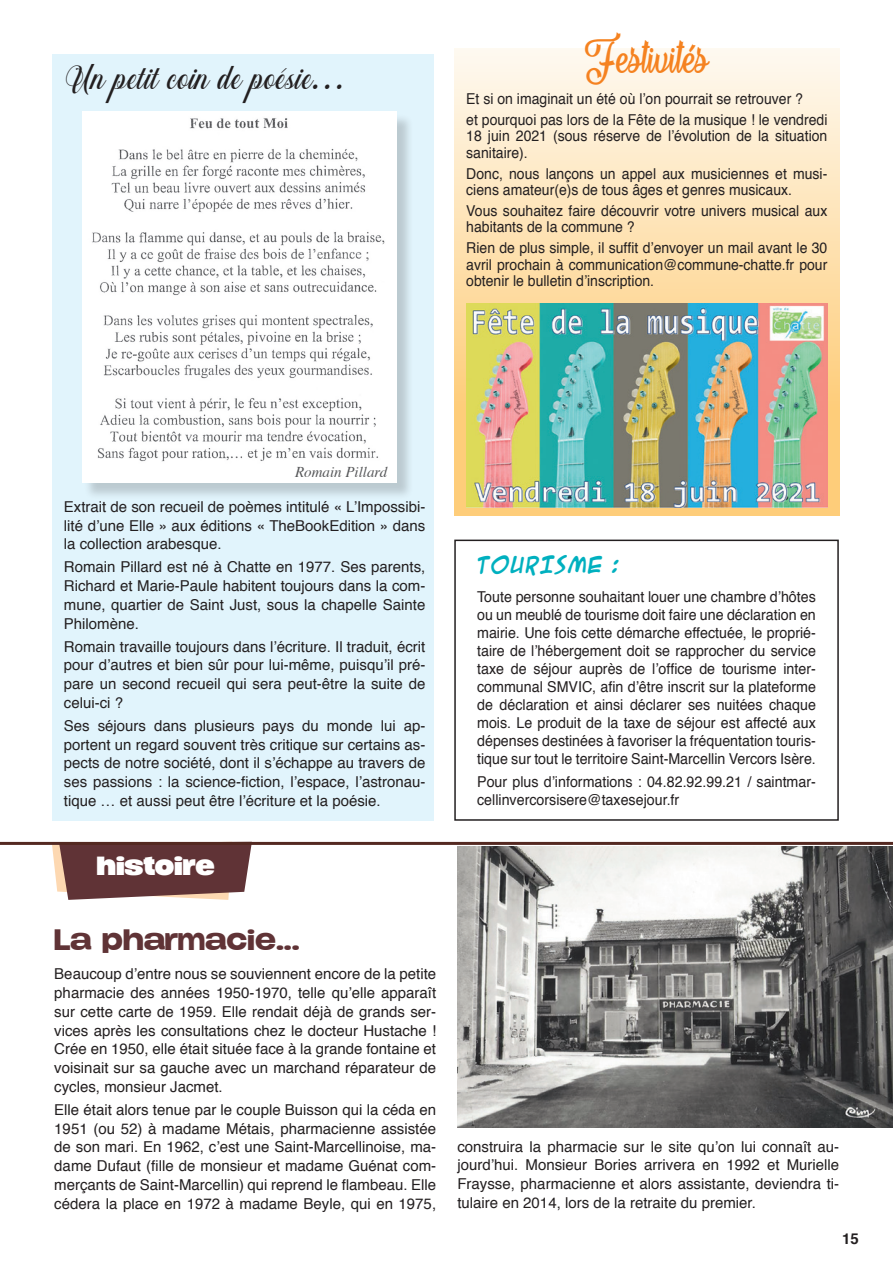
<style>
.page{position:relative;width:893px;height:1263px;background:#fff}
.page>*{position:absolute;margin:0;border:0;box-sizing:border-box;transform-origin:0 0}
.t1{font:46.95px "Flame Fetish";color:#f58220;scale:.8 1}
.t2{font:36px "Chalisa Oktavia";color:#231f20}
.t3{font:500 27px "Duera PERSONALUSE Expanded";color:#603336}
.t4{font:700 24px "Duera PERSONALUSE Expanded";color:#fff}
.t5{font:700 19.5px "ACME Secret Agent";color:#00b0bf}
.t6{font:15px/18.8px "Helvetica";color:#231f20;text-align:justify}
.t7{font:15px/18px "Helvetica";color:#231f20;text-align:justify;scale:.95 1}
.t8{font:15px/16.5px "Helvetica";color:#231f20;scale:.94 1}
.t9{font:italic 15px "Times";color:#57585a}
.t10{font:700 15px "Helvetica";color:#231f20}
</style>
<div class="page">
<div style="left:52px;top:54px;width:381px;height:767px;background:#e1f4fc"></div>
<div style="left:84px;top:114px;width:330px;height:387px;background:#231f20;opacity:.2"></div>
<div style="left:82px;top:111px;width:315px;height:372px;background:#fff"></div>
<img style="left:92px;top:118px;width:293px;height:344px">
<svg style="left:52px;top:845px;width:200px;height:55px"></svg>
<img style="left:457px;top:846px;width:436px;height:282px">
<div style="left:454px;top:48px;width:385px;height:467px;background:linear-gradient(to bottom,#fef7eb,#fec565)"></div>
<div style="left:454px;top:540px;width:385px;height:281px;border:2px solid #231f20"></div>
<hr style="left:0;top:842px;width:893px;height:3px;background:#542921">
<img style="left:466px;top:303px;width:361px;height:204px">
<h2 class="t2" style="left:66px;top:56px;width:284px">Un petit coin de poésie…</h2>
<h1 class="t1" style="left:585px;top:29px;width:156px">Festivités</h1>
<p class="t8" style="left:466px;top:89px;width:386px;line-height:20.7px">Et si on imaginait un été où l’on pourrait se retrouver ?<br>et pourquoi pas lors de la Fête de la musique ! le vendredi</p>
<p class="t8" style="left:466px;top:128px;width:386px">18 juin 2021 (sous réserve de l’évolution de la situation sanitaire).</p>
<p class="t8" style="left:466px;top:166px;width:386px">Donc, nous lançons un appel aux musiciennes et musi&shy;ciens amateur(e)s de tous âges et genres musicaux.</p>
<p class="t8" style="left:466px;top:203px;width:386px">Vous souhaitez faire découvrir votre univers musical aux habitants de la commune ?</p>
<p class="t8" style="left:466px;top:240px;width:386px;text-align:justify">Rien de plus simple, il suffit d’envoyer un mail avant le 30 avril prochain à communication@commune-chatte.fr pour obtenir le bulletin d’inscription.</p>
<p class="t9" style="left:295px;top:459px;width:94px">Romain Pillard</p>
<p class="t6" style="left:64px;top:498px;width:363px">Extrait de son recueil de poèmes intitulé « L’Impossibi&shy;lité d’une Elle » aux éditions « TheBookEdition » dans la collection arabesque.</p>
<p class="t6" style="left:64px;top:558px;width:363px">Romain Pillard est né à Chatte en 1977. Ses parents, Richard et Marie-Paule habitent toujours dans la com&shy;mune, quartier de Saint Just, sous la chapelle Sainte Philomène.</p>
<p class="t6" style="left:64px;top:637px;width:363px">Romain travaille toujours dans l’écriture. Il traduit, écrit pour d’autres et bien sûr pour lui-même, puisqu’il pré&shy;pare un second recueil qui sera peut-être la suite de celui-ci ?</p>
<p class="t6" style="left:64px;top:717px;width:363px">Ses séjours dans plusieurs pays du monde lui ap&shy;portent un regard souvent très critique sur certains as&shy;pects de notre société, dont il s’échappe au travers de ses passions : la science-fiction, l’espace, l’astronau&shy;tique … et aussi peut être l’écriture et la poésie.</p>
<h3 class="t4" style="left:97px;top:850px;width:119px">histoire</h3>
<h3 class="t5" style="left:477px;top:548px;width:144px">TOURISME :</h3>
<p class="t7" style="left:477px;top:589px;width:358px">Toute personne souhaitant louer une chambre d’hôtes ou un meublé de tourisme doit faire une déclaration en mairie. Une fois cette démarche effectuée, le proprié&shy;taire de l’hébergement doit se rapprocher du service taxe de séjour auprès de l’office de tourisme inter&shy;communal SMVIC, afin d’être inscrit sur la plateforme de déclaration et ainsi déclarer ses nuitées chaque mois. Le produit de la taxe de séjour est affecté aux dépenses destinées à favoriser la fréquentation touris&shy;tique sur tout le territoire Saint-Marcellin Vercors Isère.</p>
<p class="t7" style="left:477px;top:773px;width:358px">Pour plus d’informations : 04.82.92.99.21 / saintmar&shy;cellinvercorsisere@taxesejour.fr</p>
<h3 class="t3" style="left:54px;top:922px;width:247px">La pharmacie...</h3>
<p class="t6" style="left:54px;top:965px;width:383px">Beaucoup d’entre nous se souviennent encore de la petite pharmacie des années 1950-1970, telle qu’elle apparaît sur cette carte de 1959. Elle rendait déjà de grands ser&shy;vices après les consultations chez le docteur Hustache !<br>Crée en 1950, elle était située face à la grande fontaine et voisinait sur sa gauche avec un marchand réparateur de cycles, monsieur Jacmet.</p>
<p class="t6" style="left:54px;top:1101px;width:383px">Elle était alors tenue par le couple Buisson qui la céda en 1951 (ou 52) à madame Métais, pharmacienne assistée de son mari. En 1962, c’est une Saint-Marcellinoise, ma&shy;dame Dufaut (fille de monsieur et madame Guénat com&shy;merçants de Saint-Marcellin) qui reprend le flambeau. Elle cédera la place en 1972 à madame Beyle, qui en 1975,</p>
<p class="t6" style="left:457px;top:1137px;width:383px">construira la pharmacie sur le site qu’on lui connaît au&shy;jourd’hui. Monsieur Bories arrivera en 1992 et Murielle Fraysse, pharmacienne et alors assistante, deviendra ti&shy;tulaire en 2014, lors de la retraite du premier.</p>
<p class="t10" style="left:842px;top:1227px;width:18px">15</p>
</div>
